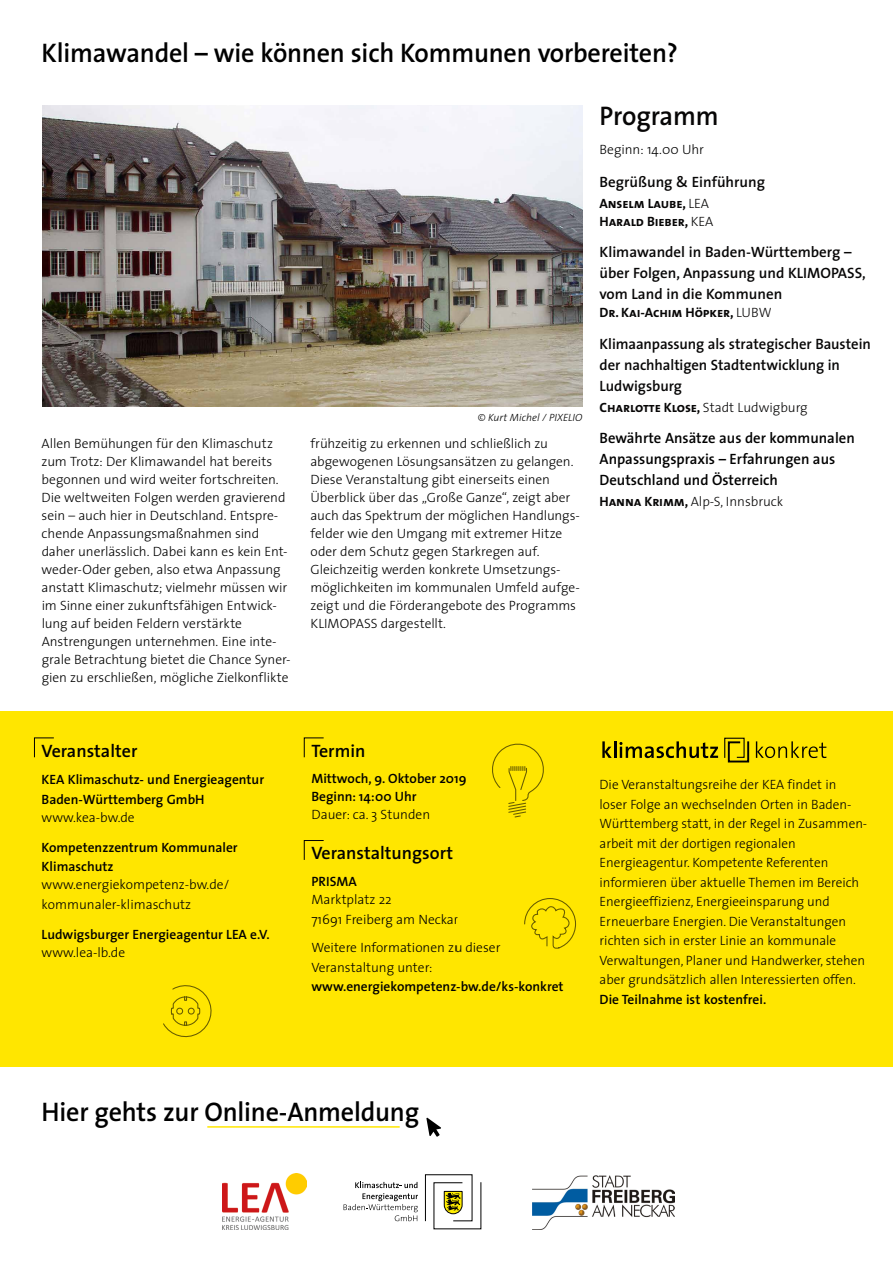
<style>
.page{position:relative;width:893px;height:1263px;background:#fff}
.page>*{position:absolute;margin:0;border:0;box-sizing:border-box;transform-origin:0 0}
.t1{font:600 27px "The Sans";letter-spacing:-.01em;color:#000}
.t2{font:600 27px "The Sans";letter-spacing:-.005em;color:#070606}
.t3{font:600 18px "The Sans";color:#000}
.t4{font:600 15px/21px "The Sans";color:#070606}
.t5{font:600 15px/21px "The Sans";color:#000}
.t6{font:300 13.5px/18px "The Sans";color:#000}
.t7{font:600 13.5px/19.5px "The Sans";color:#000}
.t8{font:13.5px/18px "The Sans Bold Caps";letter-spacing:-.01em;color:#070606}
.t9{font:300 13.5px "The Sans";color:#070606}
.t10{font:italic 300 10.5px "The Sans";letter-spacing:.005em;color:#000}
.s1{font-family:"The Sans";font-weight:300}
.s2{font-family:"The Sans Bold Caps";font-weight:400}
</style>
<div class="page">
<div style="left:0;top:711px;width:893px;height:356px;background:#ffe600"></div>
<img style="left:43px;top:105px;width:540px;height:301px">
<svg style="left:492px;top:743px;width:52px;height:75px"></svg>
<svg style="left:524px;top:898px;width:52px;height:51px"></svg>
<svg style="left:34px;top:737px;width:20px;height:21px"></svg>
<svg style="left:724px;top:738px;width:26px;height:24px"></svg>
<svg style="left:602px;top:741px;width:116px;height:17px"></svg>
<svg style="left:756px;top:741px;width:70px;height:17px"></svg>
<svg style="left:304px;top:737px;width:20px;height:21px"></svg>
<svg style="left:304px;top:840px;width:20px;height:20px"></svg>
<svg style="left:163px;top:985px;width:49px;height:53px"></svg>
<img style="left:223px;top:1173px;width:84px;height:56px">
<img style="left:533px;top:1176px;width:141px;height:53px">
<svg style="left:425px;top:1174px;width:56px;height:55px"></svg>
<svg style="left:344px;top:1182px;width:74px;height:39px"></svg>
<svg style="left:426px;top:1117px;width:15px;height:20px"></svg>
<hr style="left:207px;top:1126px;width:193px;height:2px;background:#ffe600">
<h1 class="t1" style="left:42px;top:30px;width:638px">Klimawandel – wie können sich Kommunen vorbereiten?</h1>
<h1 class="t2" style="left:600px;top:93px;width:121px">Programm</h1>
<p class="t10" style="left:478px;top:409px;width:106px">© Kurt Michel / PIXELIO</p>
<p class="t6" style="left:42px;top:434px;width:251px">Allen Bemühungen für den Klimaschutz zum Trotz: Der Klimawandel hat bereits begonnen und wird weiter fortschreiten.<br>Die weltweiten Folgen werden gravierend sein – auch hier in Deutschland. Entspre&shy;chende Anpassungsmaßnahmen sind daher unerlässlich. Dabei kann es kein Ent&shy;weder-Oder geben, also etwa Anpassung anstatt Klimaschutz; vielmehr müssen wir im Sinne einer zukunftsfähigen Entwick&shy;lung auf beiden Feldern verstärkte Anstrengungen unternehmen. Eine inte&shy;grale Betrachtung bietet die Chance Syner&shy;gien zu erschließen, mögliche Zielkonflikte</p>
<p class="t6" style="left:311px;top:434px;width:271px">frühzeitig zu erkennen und schließlich zu abgewogenen Lösungsansätzen zu gelangen.<br>Diese Veranstaltung gibt einerseits einen Überblick über das „Große Ganze“, zeigt aber auch das Spektrum der möglichen Handlungs&shy;felder wie den Umgang mit extremer Hitze oder dem Schutz gegen Starkregen auf.<br>Gleichzeitig werden konkrete Umsetzungs&shy;möglichkeiten im kommunalen Umfeld aufge&shy;zeigt und die Förderangebote des Programms KLIMOPASS dargestellt.</p>
<p class="t6" style="left:600px;top:140px;width:106px">Beginn: 14.00 Uhr</p>
<p class="t4" style="left:600px;top:171px;width:167px">Begrüßung &amp; Einführung</p>
<p class="t8" style="left:600px;top:194px;width:115px">Anselm Laube, <span class="s1">LEA<br></span>Harald Bieber, <span class="s1">KEA</span></p>
<p class="t4" style="left:600px;top:241px;width:268px">Klimawandel in Baden-Württemberg – über Folgen, Anpassung und KLIMOPASS, vom Land in die Kommunen</p>
<p class="t8" style="left:600px;top:303px;width:174px">Dr. Kai-Achim Höpker, <span class="s1">LUBW</span></p>
<p class="t4" style="left:600px;top:333px;width:273px">Klimaanpassung als strategischer Baustein der nachhaltigen Stadtentwicklung in<br>Ludwigsburg</p>
<p class="t8" style="left:600px;top:398px;width:210px">Charlotte Klose, <span class="s1">Stadt Ludwigburg</span></p>
<p class="t5" style="left:600px;top:427px;width:257px">Bewährte Ansätze aus der kommunalen<br>Anpassungspraxis – Erfahrungen aus<br>Deutschland und Österreich</p>
<p class="t9" style="left:600px;top:490px;width:185px"><span class="s2">Hanna Krimm,</span> Alp-S, Innsbruck</p>
<h2 class="t3" style="left:42px;top:736px;width:97px">Veranstalter</h2>
<p class="t7" style="left:42px;top:770px;width:224px">KEA Klimaschutz- und Energieagentur<br>Baden-Württemberg GmbH</p>
<p class="t6" style="left:42px;top:808px;width:95px">www.kea-bw.de</p>
<p class="t7" style="left:42px;top:837px;width:198px">Kompetenzzentrum Kommunaler<br>Klimaschutz</p>
<p class="t6" style="left:42px;top:875px;width:189px;line-height:19.5px">www.energiekompetenz-bw.de/ kommunaler-klimaschutz</p>
<p class="t7" style="left:42px;top:924px;width:230px">Ludwigsburger Energieagentur LEA e.V.</p>
<p class="t6" style="left:42px;top:943px;width:85px">www.lea-lb.de</p>
<h2 class="t3" style="left:311px;top:736px;width:56px">Termin</h2>
<p class="t7" style="left:311px;top:769px;width:157px;line-height:18px">Mittwoch, 9. Oktober 2019<br>Beginn: 14:00 Uhr</p>
<p class="t6" style="left:311px;top:805px;width:120px">Dauer: ca. 3 Stunden</p>
<h2 class="t3" style="left:311px;top:838px;width:143px">Veranstaltungsort</h2>
<p class="t7" style="left:311px;top:872px;width:47px">PRISMA</p>
<p class="t6" style="left:311px;top:890px;width:149px;line-height:19.5px">Marktplatz 22<br>71691 Freiberg am Neckar</p>
<p class="t6" style="left:311px;top:938px;width:191px;line-height:19.5px">Weitere Informationen zu dieser<br>Veranstaltung unter:</p>
<p class="t7" style="left:311px;top:977px;width:254px">www.energiekompetenz-bw.de/ks-konkret</p>
<p class="t6" style="left:600px;top:774px;width:269px;line-height:19.5px">Die Veranstaltungsreihe der KEA findet in loser Folge an wechselnden Orten in Baden-Württemberg statt, in der Regel in Zusammen&shy;arbeit mit der dortigen regionalen Energieagentur. Kompetente Referenten informieren über aktuelle Themen im Bereich Energieeffizienz, Energieeinsparung und Erneuerbare Energien. Die Veranstaltungen richten sich in erster Linie an kommunale Verwaltungen, Planer und Handwerker, stehen aber grundsätzlich allen Interessierten offen.</p>
<p class="t7" style="left:600px;top:989px;width:168px">Die Teilnahme ist kostenfrei.</p>
<h1 class="t1" style="left:42px;top:1089px;width:379px">Hier gehts zur Online-Anmeldung</h1>
</div>
